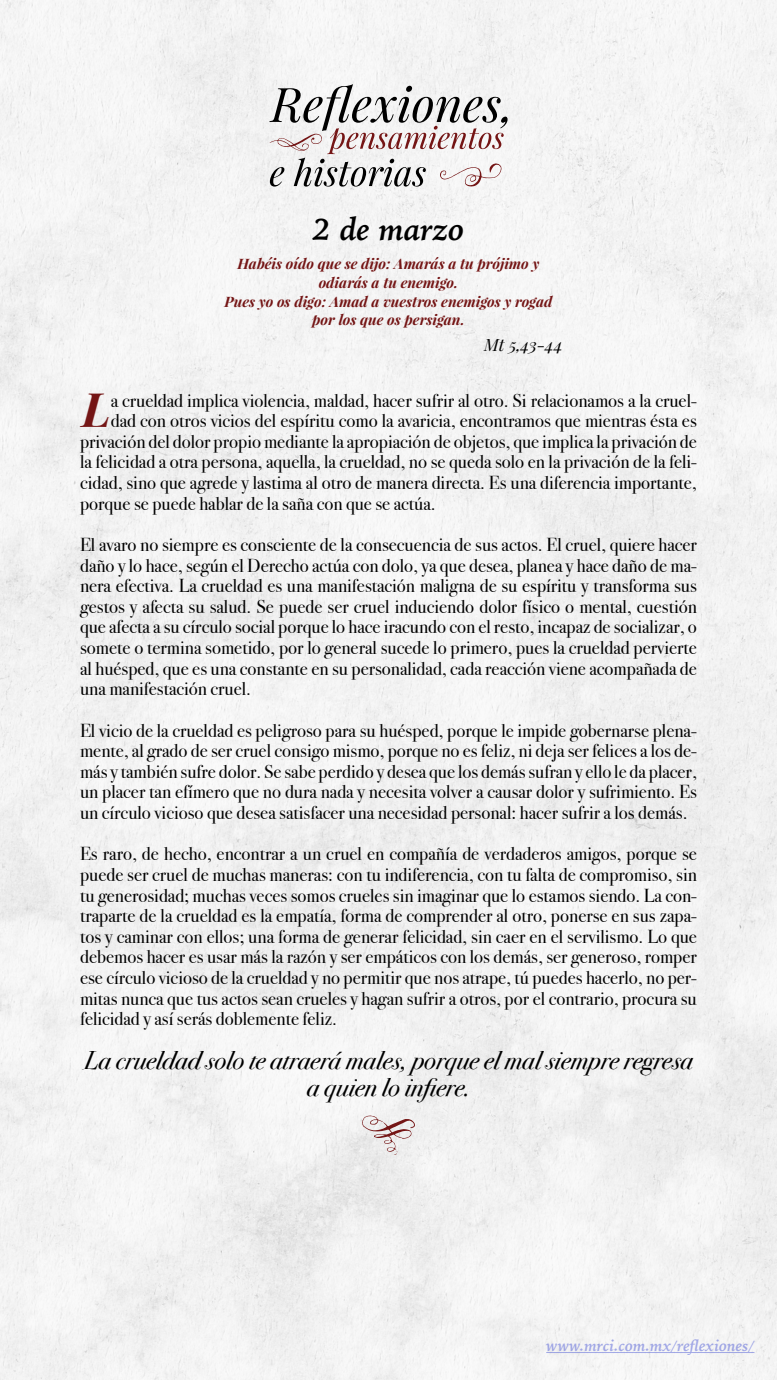
<style>
.page{position:relative;width:777px;height:1380px;background:#fff}
.page>*{position:absolute;margin:0;border:0;box-sizing:border-box;transform-origin:0 0}
.t1{font:italic 700 47.31px "Playfair Display";color:#741515}
.t2{font:italic 700 31.25px "Iowan Old Style";color:#000}
.t3{font:italic 25.62px/26.9px "Bodoni Svty Two ITCTT";color:#000;text-align:center}
.t4{font:18.75px/20.6px "Bodoni Svty Two ITCTT";color:#000;text-align:justify}
.t5{font:italic 16.88px "Playfair Display";color:#000}
.t6{font:italic 700 15.62px "Iowan Old Style";color:#4f5cd6}
.t7{font:italic 700 14.38px/18.8px "Playfair Display";color:#741515;text-align:center}
</style>
<div class="page">
<div style="left:0;top:0;width:776px;height:1380px;background:#f3f3f3"></div>
<svg style="left:269px;top:84px;width:238px;height:103px"></svg>
<svg style="left:361px;top:1115px;width:54px;height:40px"></svg>
<hr style="left:546px;top:1352px;width:208px;height:1px;background:#4f5cd6">
<h2 class="t2" style="left:312px;top:202px;width:153px">2 de marzo</h2>
<p class="t7" style="left:224px;top:254px;width:329px">Habéis oído que se dijo: Amarás a tu prójimo y odiarás a tu enemigo.<br>Pues yo os digo: Amad a vuestros enemigos y rogad por los que os persigan.</p>
<p class="t5" style="left:484px;top:333px;width:80px">Mt 5,43-44</p>
<h1 class="t1" style="left:82px;top:377px;width:30px">L</h1>
<p class="t4" style="left:111px;top:388px;width:587px">a crueldad implica violencia, maldad, hacer sufrir al otro. Si relacionamos a la cruel-</p>
<p class="t4" style="left:111px;top:409px;width:587px">dad con otros vicios del espíritu como la avaricia, encontramos que mientras ésta es</p>
<p class="t4" style="left:80px;top:429px;width:618px">privación del dolor propio mediante la apropiación de objetos, que implica la privación de</p>
<p class="t4" style="left:80px;top:450px;width:618px">la felicidad a otra persona, aquella, la crueldad, no se queda solo en la privación de la feli-</p>
<p class="t4" style="left:80px;top:470px;width:618px">cidad, sino que agrede y lastima al otro de manera directa. Es una diferencia importante,</p>
<p class="t4" style="left:80px;top:491px;width:357px">porque se puede hablar de la saña con que se actúa.</p>
<p class="t4" style="left:80px;top:532px;width:618px">El avaro no siempre es consciente de la consecuencia de sus actos. El cruel, quiere hacer daño y lo hace, según el Derecho actúa con dolo, ya que desea, planea y hace daño de ma&shy;nera efectiva. La crueldad es una manifestación maligna de su espíritu y transforma sus gestos y afecta su salud. Se puede ser cruel induciendo dolor físico o mental, cuestión que afecta a su círculo social porque lo hace iracundo con el resto, incapaz de socializar, o somete o termina sometido, por lo general sucede lo primero, pues la crueldad pervierte al huésped, que es una constante en su personalidad, cada reacción viene acompañada de una manifestación cruel.</p>
<p class="t4" style="left:80px;top:718px;width:618px">El vicio de la crueldad es peligroso para su huésped, porque le impide gobernarse plena&shy;mente, al grado de ser cruel consigo mismo, porque no es feliz, ni deja ser felices a los de&shy;más y también sufre dolor. Se sabe perdido y desea que los demás sufran y ello le da placer, un placer tan efímero que no dura nada y necesita volver a causar dolor y sufrimiento. Es un círculo vicioso que desea satisfacer una necesidad personal: hacer sufrir a los demás.</p>
<p class="t4" style="left:80px;top:842px;width:618px">Es raro, de hecho, encontrar a un cruel en compañía de verdaderos amigos, porque se puede ser cruel de muchas maneras: con tu indiferencia, con tu falta de compromiso, sin tu generosidad; muchas veces somos crueles sin imaginar que lo estamos siendo. La con&shy;traparte de la crueldad es la empatía, forma de comprender al otro, ponerse en sus zapa&shy;tos y caminar con ellos; una forma de generar felicidad, sin caer en el servilismo. Lo que debemos hacer es usar más la razón y ser empáticos con los demás, ser generoso, romper ese círculo vicioso de la crueldad y no permitir que nos atrape, tú puedes hacerlo, no per&shy;mitas nunca que tus actos sean crueles y hagan sufrir a otros, por el contrario, procura su felicidad y así serás doblemente feliz.</p>
<h3 class="t3" style="left:84px;top:1045px;width:610px">La crueldad solo te atraerá males, porque el mal siempre regresa a quien lo infiere.</h3>
<p class="t6" style="left:546px;top:1331px;width:210px">www.mrci.com.mx/reflexiones/</p>
</div>
